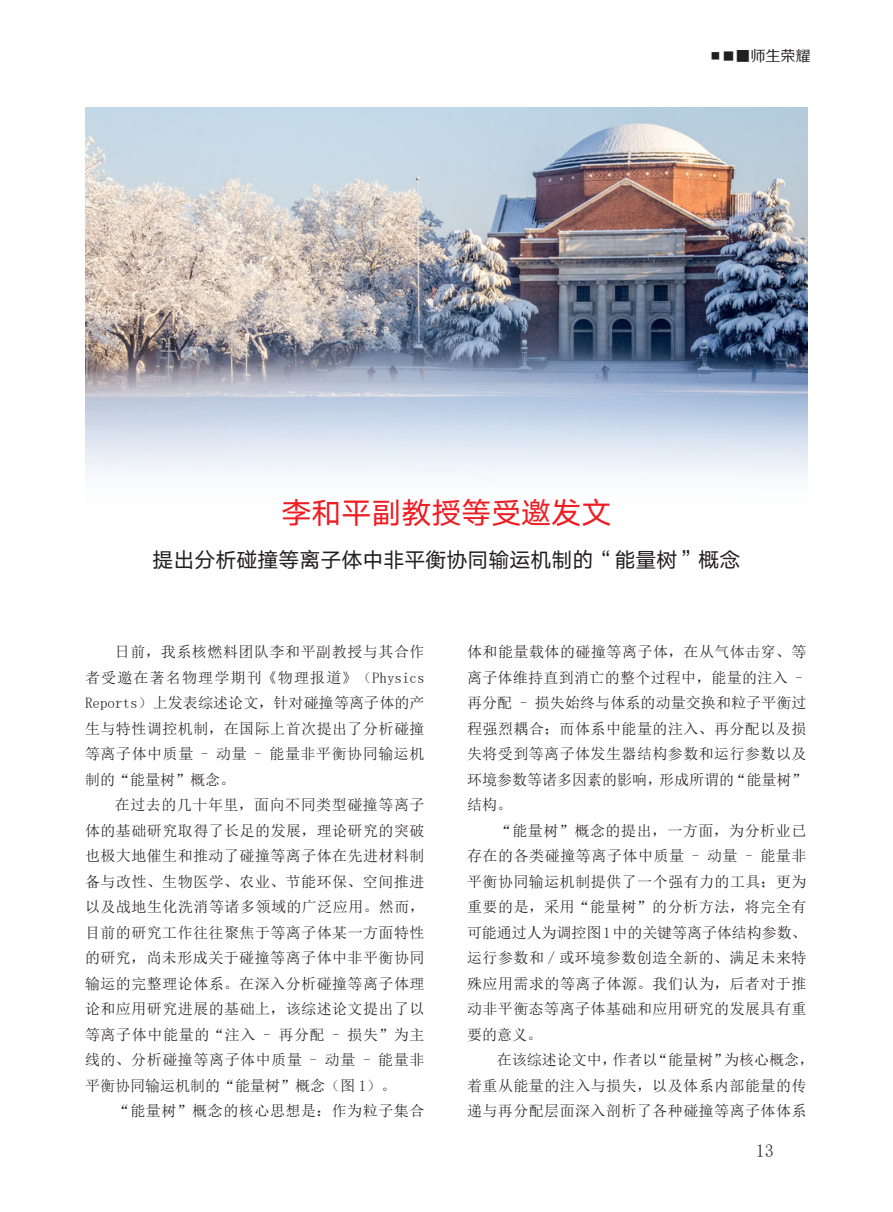
<style>
.page{position:relative;width:893px;height:1212px;background:#fff}
.page>*{position:absolute;margin:0;border:0;box-sizing:border-box;transform-origin:0 0}
.一级标题{font:30px "HY Qi Hei EES";color:#ee1d23}
.一级标题-2{font:21px "HY Qi Hei EES";color:#231f20}
.t1{font:18px "Sim Sun";color:#231f20}
.正文{font:15px/25.5px "Sim Sun";letter-spacing:.03em;color:#231f20;text-align:justify}
.t2{font:15px "FZZHJW GB1 0";color:#231f20}
.s1{font-size:9.45px}
.s2{font-size:11.7px}
</style>
<div class="page">
<img style="left:85px;top:107px;width:722px;height:370px">
<p class="t2" style="left:711px;top:47px;width:101px"><span class="s1">■</span> <span class="s2">■</span>■师生荣耀</p>
<p class="一级标题" style="left:281px;top:496px;width:332px">李和平副教授等受邀发文</p>
<p class="一级标题-2" style="left:152px;top:547px;width:589px">提出分析碰撞等离子体中非平衡协同输运机制的“能量树”概念</p>
<p class="正文" style="left:85px;top:639px;width:341px;text-indent:30px">日前，我系核燃料团队李和平副教授与其合作者受邀在著名物理学期刊《物理报道》（Physics Reports）上发表综述论文，针对碰撞等离子体的产生与特性调控机制，在国际上首次提出了分析碰撞等离子体中质量 – 动量 – 能量非平衡协同输运机制的“能量树”概念。</p>
<p class="正文" style="left:85px;top:792px;width:341px;text-indent:30px">在过去的几十年里，面向不同类型碰撞等离子体的基础研究取得了长足的发展，理论研究的突破也极大地催生和推动了碰撞等离子体在先进材料制备与改性、生物医学、农业、节能环保、空间推进以及战地生化洗消等诸多领域的广泛应用。然而，目前的研究工作往往聚焦于等离子体某一方面特性的研究，尚未形成关于碰撞等离子体中非平衡协同输运的完整理论体系。在深入分析碰撞等离子体理论和应用研究进展的基础上，该综述论文提出了以等离子体中能量的“注入 – 再分配 – 损失”为主线的、分析碰撞等离子体中质量 – 动量 – 能量非平衡协同输运机制的“能量树”概念（图 1）。</p>
<p class="正文" style="left:115px;top:1098px;width:311px">“能量树”概念的核心思想是：作为粒子集合</p>
<p class="正文" style="left:467px;top:639px;width:341px">体和能量载体的碰撞等离子体，在从气体击穿、等离子体维持直到消亡的整个过程中，能量的注入 –再分配 – 损失始终与体系的动量交换和粒子平衡过程强烈耦合；而体系中能量的注入、再分配以及损失将受到等离子体发生器结构参数和运行参数以及环境参数等诸多因素的影响，形成所谓的“能量树”结构。</p>
<p class="正文" style="left:467px;top:817px;width:341px;text-indent:30px">“能量树”概念的提出，一方面，为分析业已存在的各类碰撞等离子体中质量 – 动量 – 能量非平衡协同输运机制提供了一个强有力的工具；更为重要的是，采用“能量树”的分析方法，将完全有可能通过人为调控图 1中的关键等离子体结构参数、运行参数和 / 或环境参数创造全新的、满足未来特殊应用需求的等离子体源。我们认为，后者对于推动非平衡态等离子体基础和应用研究的发展具有重要的意义。</p>
<p class="正文" style="left:467px;top:1047px;width:348px;text-align:left;text-indent:30px">在该综述论文中，作者以“能量树”为核心概念，着重从能量的注入与损失，以及体系内部能量的传递与再分配层面深入剖析了各种碰撞等离子体体系</p>
<p class="t1" style="left:756px;top:1142px;width:19px">13</p>
</div>
